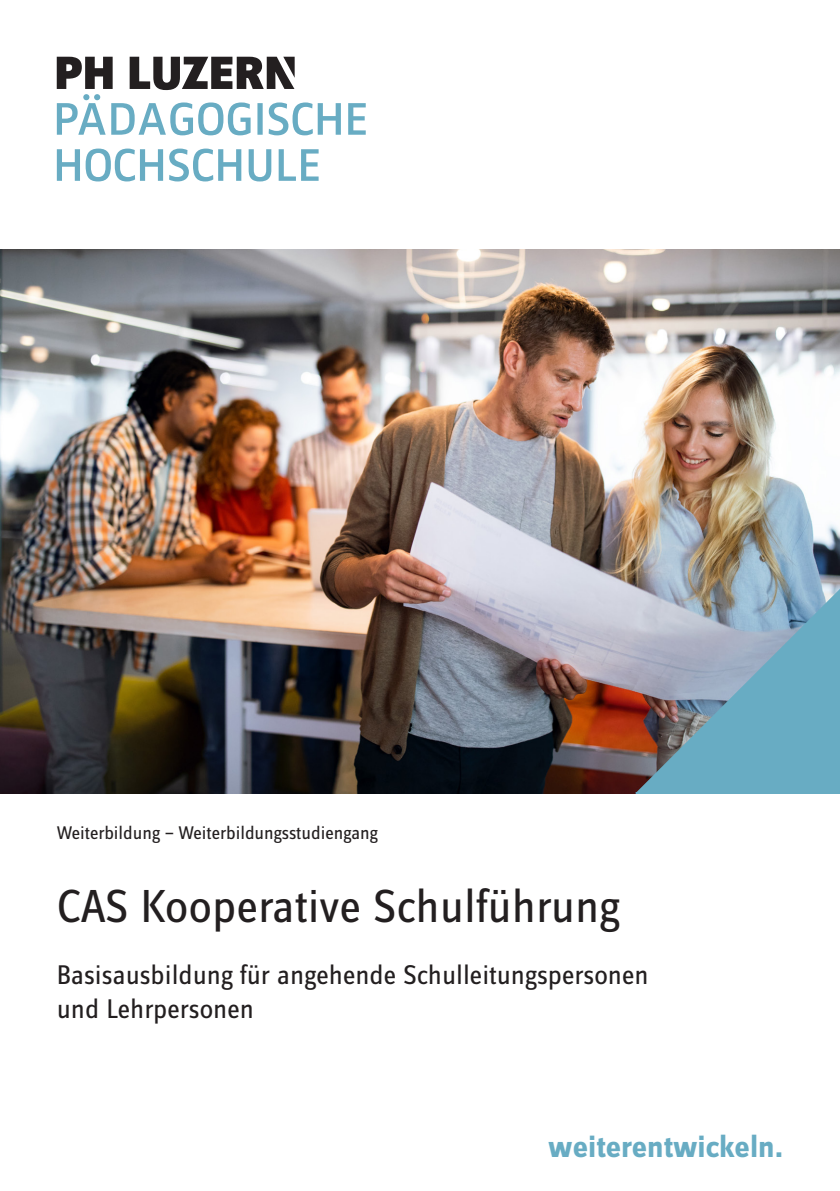
<style>
.page{position:relative;width:840px;height:1191px;background:#fff}
.page>*{position:absolute;margin:0;border:0;box-sizing:border-box;transform-origin:0 0}
.Headline{font:48px "Zine Sans Dis OT";color:#231f20}
.Lauftext_normal{font:700 32px "Zine Sans Dis OT";color:#68acc3}
.Lauftext_normal-2{font:28px/34px "Zine Sans Dis OT";color:#231f20}
.Lauftext_normal-3{font:19px "Zine Sans Dis OT";color:#231f20}
</style>
<div class="page">
<img style="left:0;top:249px;width:839px;height:545px">
<svg style="left:57px;top:149px;width:23px;height:32px"></svg>
<svg style="left:86px;top:149px;width:77px;height:32px"></svg>
<svg style="left:169px;top:149px;width:72px;height:32px"></svg>
<svg style="left:248px;top:149px;width:23px;height:32px"></svg>
<svg style="left:278px;top:149px;width:40px;height:32px"></svg>
<svg style="left:57px;top:57px;width:308px;height:78px"></svg>
<svg style="left:633px;top:571px;width:206px;height:223px;background:#81a3b4"></svg>
<p class="Lauftext_normal-3" style="left:57px;top:824px;width:322px">Weiterbildung — Weiterbildungsstudiengang</p>
<p class="Headline" style="left:57px;top:883px;width:564px">CAS Kooperative Schulführung</p>
<p class="Lauftext_normal-2" style="left:57px;top:959px;width:593px">Basisausbildung für angehende Schulleitungspersonen und Lehrpersonen</p>
<p class="Lauftext_normal" style="left:548px;top:1130px;width:236px">weiterentwickeln.</p>
</div>
